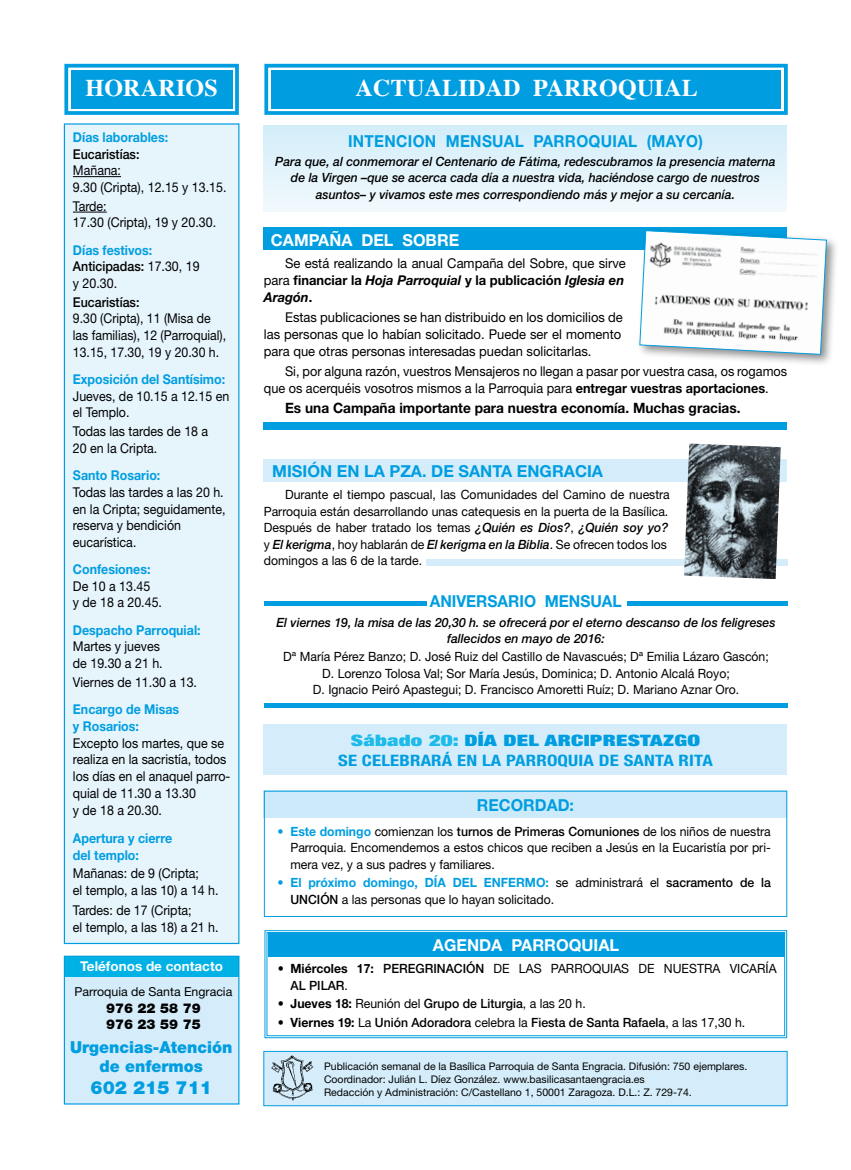
<style>
.page{position:relative;width:851px;height:1170px;background:#fff}
.page>*{position:absolute;margin:0;border:0;box-sizing:border-box;transform-origin:0 0}
.t1{font:700 24px "Times";letter-spacing:.01em;color:#fff}
.t2{font:900 18.15px "Helvetica Neue LT Std";color:#009ee0}
.t3{font:700 16.5px "Helvetica Neue LT Std";color:#009ee0}
.t4{font:700 16.5px "Helvetica Neue LT Std";letter-spacing:.02em;color:#009ee0;scale:.93 1}
.t5{font:700 16.5px "Helvetica Neue LT Std";color:#fff}
.t6{font:900 16.5px/19.8px "Helvetica Neue LT Std";color:#009ee0;text-align:center;scale:.96 1}
.t7{font:700 16.5px "Helvetica Neue LT Std";color:#009ee0;scale:.94 1}
.t8{font:700 condensed 15.75px/19.5px "Helvetica Neue LT Std";letter-spacing:.01em;color:#009ee0;text-align:center;scale:1.19 1}
.t9{font:700 14.25px "Helvetica Neue LT Std";color:#000;scale:.96 1}
.t10{font:13.5px/16.6px "Helvetica Neue LT Std";color:#000;scale:.92 1}
.t11{font:13.5px/17.2px "Helvetica Neue LT Std";color:#000;text-align:justify;scale:.96 1}
.t12{font:13.5px/17.2px "Helvetica Neue LT Std";color:#000;scale:.94 1}
.t13{font:700 13.5px/16.6px "Helvetica Neue LT Std";color:#009ee0;scale:.92 1}
.t14{font:13.5px/16.6px "Helvetica Neue LT Std";color:#000;scale:.91 1}
.t15{font:500 13.5px "Helvetica Neue LT Std";color:#000;scale:.92 1}
.t16{font:700 13.5px "Helvetica Neue LT Std";color:#fff}
.t17{font:900 13.5px/16.5px "Helvetica Neue LT Std";color:#000}
.t18{font:12.75px/16.5px "Helvetica Neue LT Std";color:#000;scale:.96 1}
.t19{font:italic 500 12.75px/16.5px "Helvetica Neue LT Std";color:#000;text-align:center;scale:.96 1}
.t20{font:500 12.75px "Helvetica Neue LT Std";color:#000;scale:.96 1}
.t21{font:12.3px "Helvetica Neue LT Std";color:#000}
.t22{font:10.5px/12.8px "Helvetica Neue LT Std";color:#000}
.s1{font-weight:700;color:#009ee0}
.s2{font-weight:500}
.s3{font-weight:700}
.s4{font-weight:700;font-style:italic}
.s5{font-weight:500;font-style:italic}
.s6{font-weight:900;color:#1dbbea}
.s7{font-weight:900}
.s8{font-weight:400}
</style>
<div class="page">
<div style="left:64px;top:123px;width:175px;height:821px;background:#e6f4fc;border:1px solid #009ee0"></div>
<div style="left:64px;top:956px;width:175px;height:147px;background:#d5edfa"></div>
<div style="left:64px;top:956px;width:175px;height:20px;background:#00b1e6"></div>
<div style="left:64px;top:955px;width:175px;height:149px;border:1px solid #009ee0"></div>
<div style="left:271px;top:70px;width:509px;height:38px;background:#009ee0"></div>
<div style="left:264px;top:64px;width:523px;height:51px;border:4px solid #009ee0"></div>
<div style="left:71px;top:70px;width:161px;height:38px;background:#009ee0"></div>
<div style="left:64px;top:64px;width:175px;height:51px;border:4px solid #009ee0"></div>
<hr style="left:73px;top:176px;width:48px;height:1px;background:#000">
<hr style="left:73px;top:212px;width:34px;height:1px;background:#000">
<div style="left:264px;top:724px;width:523px;height:50px;background:#d5edfa"></div>
<div style="left:263px;top:1050px;width:524px;height:56px;background:#d5edfa;border:1px solid #009ee0"></div>
<img style="left:271px;top:1055px;width:42px;height:46px">
<svg style="left:264px;top:930px;width:523px;height:108px"></svg>
<div style="left:266px;top:932px;width:519px;height:104px;border:1px solid #009ee0"></div>
<div style="left:267px;top:932px;width:517px;height:25px;background:#009ee0"></div>
<div style="left:264px;top:227px;width:523px;height:23px;background:#009ee0"></div>
<div style="left:635px;top:226px;width:203px;height:140px;background:#000;opacity:.45"></div>
<svg style="left:639px;top:230px;width:188px;height:125px"></svg>
<div style="left:264px;top:422px;width:523px;height:7px;background:#009ee0"></div>
<div style="left:264px;top:790px;width:523px;height:27px;background:#cceaf9"></div>
<div style="left:264px;top:125px;width:523px;height:87px;background:linear-gradient(to bottom,#d2edf9,#f2f9fd)"></div>
<div style="left:264px;top:601px;width:162px;height:5px;background:#009ee0"></div>
<div style="left:627px;top:601px;width:160px;height:5px;background:#009ee0"></div>
<hr style="left:264px;top:703px;width:523px;height:4px;background:#009ee0">
<div style="left:264px;top:459px;width:523px;height:23px;background:#d5edfa"></div>
<div style="left:426px;top:559px;width:361px;height:6px;background:#d5edfa"></div>
<img style="left:684px;top:443px;width:96px;height:136px">
<h1 class="t1" style="left:85px;top:65px;width:134px">HORARIOS</h1>
<h1 class="t1" style="left:355px;top:65px;width:343px">ACTUALIDAD PARROQUIAL</h1>
<p class="t13" style="left:73px;top:128px;width:105px">Días laborables:</p>
<p class="t15" style="left:73px;top:146px;width:74px">Eucaristías:</p>
<p class="t10" style="left:73px;top:162px;width:168px">Mañana:<br>9.30 (Cripta), 12.15 y 13.15.</p>
<p class="t10" style="left:73px;top:197px;width:157px">Tarde:<br>17.30 (Cripta), 19 y 20.30.</p>
<p class="t10" style="left:73px;top:241px;width:139px"><span class="s1">Días festivos:<br></span><span class="s2">Anticipadas:</span> 17.30, 19 y 20.30.</p>
<p class="t15" style="left:73px;top:294px;width:74px">Eucaristías:</p>
<p class="t14" style="left:73px;top:310px;width:170px">9.30 (Cripta), 11 (Misa de las familias), 12 (Parroquial),<br>13.15, 17.30, 19 y 20.30 h.</p>
<p class="t13" style="left:73px;top:370px;width:167px">Exposición del Santísimo:</p>
<p class="t10" style="left:73px;top:387px;width:171px">Jueves, de 10.15 a 12.15 en el Templo.</p>
<p class="t10" style="left:73px;top:423px;width:149px">Todas las tardes de 18 a<br>20 en la Cripta.</p>
<p class="t13" style="left:73px;top:466px;width:96px">Santo Rosario:</p>
<p class="t10" style="left:73px;top:483px;width:167px">Todas las tardes a las 20 h. en la Cripta; seguidamente, reserva y bendición eucarística.</p>
<p class="t13" style="left:73px;top:560px;width:86px">Confesiones:</p>
<p class="t10" style="left:73px;top:577px;width:98px">De 10 a 13.45<br>y de 18 a 20.45.</p>
<p class="t13" style="left:73px;top:621px;width:140px">Despacho Parroquial:</p>
<p class="t10" style="left:73px;top:638px;width:99px">Martes y jueves de 19.30 a 21 h.</p>
<p class="t10" style="left:73px;top:673px;width:136px">Viernes de 11.30 a 13.</p>
<p class="t13" style="left:73px;top:700px;width:117px">Encargo de Misas y Rosarios:</p>
<p class="t10" style="left:73px;top:734px;width:173px">Excepto los martes, que se realiza en la sacristía, todos los días en el anaquel parro&shy;quial de 11.30 a 13.30<br>y de 18 a 20.30.</p>
<p class="t13" style="left:73px;top:829px;width:109px;line-height:17.4px">Apertura y cierre del templo:</p>
<p class="t10" style="left:73px;top:864px;width:160px;line-height:17.4px">Mañanas: de 9 (Cripta;<br>el templo, a las 10) a 14 h.</p>
<p class="t10" style="left:73px;top:901px;width:160px;line-height:17.4px">Tardes: de 17 (Cripta;<br>el templo, a las 18) a 21 h.</p>
<p class="t16" style="left:80px;top:958px;width:144px">Teléfonos de contacto</p>
<p class="t21" style="left:74px;top:984px;width:159px">Parroquia de Santa Engracia</p>
<p class="t17" style="left:106px;top:999px;width:96px">976 22 58 79<br>976 23 59 75</p>
<p class="t6" style="left:70px;top:1036px;width:170px">Urgencias-Atención de enfermos</p>
<h2 class="t2" style="left:91px;top:1076px;width:123px">602 215 711</h2>
<p class="t4" style="left:348px;top:131px;width:383px">INTENCION MENSUAL PARROQUIAL (MAYO)</p>
<p class="t19" style="left:275px;top:153px;width:522px">Para que, al conmemorar el Centenario de Fátima, redescubramos la presencia materna de la Virgen –que se acerca cada día a nuestra vida, haciéndose cargo de nuestros asuntos– y vivamos este mes correspondiendo más y mejor a su cercanía.</p>
<p class="t5" style="left:271px;top:230px;width:190px">CAMPAÑA DEL SOBRE</p>
<p class="t11" style="left:264px;top:254px;width:378px;text-indent:21px">Se está realizando la anual Campaña del Sobre, que sirve para <span class="s3">financiar la</span> <span class="s4">Hoja Parroquial</span> <span class="s3">y la publicación</span> <span class="s4">Iglesia en Aragón</span><span class="s3">.</span></p>
<p class="t11" style="left:264px;top:308px;width:375px;text-indent:21px">Estas publicaciones se han distribuido en los domicilios de las personas que lo habían solicitado. Puede ser el momento para que otras personas interesadas puedan solicitarlas.</p>
<p class="t12" style="left:264px;top:362px;width:558px;text-indent:21px">Si, por alguna razón, vuestros Mensajeros no llegan a pasar por vuestra casa, os rogamos que os acerquéis vosotros mismos a la Parroquia para <span class="s3">entregar vuestras aportaciones</span>.</p>
<p class="t9" style="left:285px;top:399px;width:476px">Es una Campaña importante para nuestra economía. Muchas gracias.</p>
<p class="t3" style="left:272px;top:460px;width:332px">MISIÓN EN LA PZA. DE SANTA ENGRACIA</p>
<p class="t18" style="left:264px;top:486px;width:424px;text-indent:21px">Durante el tiempo pascual, las Comunidades del Camino de nuestra Parroquia están desarrollando unas catequesis en la puerta de la Basílica.<br>Después de haber tratado los temas <span class="s5">¿Quién es Dios?</span>, <span class="s5">¿Quién soy yo? </span>y <span class="s5">El kerigma</span>, hoy hablarán de <span class="s5">El kerigma en la Biblia</span>. Se ofrecen todos los domingos a las 6 de la tarde.</p>
<p class="t7" style="left:429px;top:590px;width:206px">ANIVERSARIO MENSUAL</p>
<p class="t19" style="left:276px;top:613px;width:521px">El viernes 19, la misa de las 20,30 h. se ofrecerá por el eterno descanso de los feligreses fallecidos en mayo de 2016:</p>
<p class="t18" style="left:283px;top:648px;width:507px;text-align:center">Dª María Pérez Banzo; D. José Ruiz del Castillo de Navascués; Dª Emilia Lázaro Gascón;<br>D. Lorenzo Tolosa Val; Sor María Jesús, Dominica; D. Antonio Alcalá Royo;<br>D. Ignacio Peiró Apastegui; D. Francisco Amoretti Ruíz; D. Mariano Aznar Oro.</p>
<p class="t8" style="left:338px;top:730px;width:316px"><span class="s6">Sábado 20:</span> <span class="s7">DÍA DEL ARCIPRESTAZGO<br></span>SE CELEBRARÁ EN LA PARROQUIA DE SANTA RITA</p>
<p class="t3" style="left:477px;top:794px;width:98px">RECORDAD:</p>
<p class="t18" style="left:290px;top:822px;width:502px;text-align:justify;text-indent:-13px"><span class="s1">• Este domingo</span> comienzan los <span class="s2">turnos de Primeras Comuniones</span> de los niños de nuestra Parroquia. Encomendemos a estos chicos que reciben a Jesús en la Eucaristía por pri&shy;mera vez, y a sus padres y familiares.</p>
<p class="t18" style="left:290px;top:874px;width:502px;text-indent:-13px"><span class="s1">• El próximo domingo, DÍA DEL ENFERMO:</span> se administrará el <span class="s2">sacramento de la<br>UNCIÓN</span> a las personas que lo hayan solicitado.</p>
<p class="t5" style="left:433px;top:934px;width:188px">AGENDA PARROQUIAL</p>
<p class="t18" style="left:290px;top:960px;width:508px;text-indent:-13px">• <span class="s3">Miércoles 17:</span> <span class="s2">PEREGRINACIÓN</span> DE LAS PARROQUIAS DE NUESTRA VICARÍA<br><span class="s2">AL PILAR</span>.</p>
<p class="t18" style="left:278px;top:995px;width:322px">• <span class="s3">Jueves 18:</span> Reunión del <span class="s2">Grupo de Liturgia</span>, a las 20 h.</p>
<p class="t20" style="left:278px;top:1014px;width:488px"><span class="s8">•</span> <span class="s3">Viernes 19:</span> <span class="s8">La</span> Unión Adoradora <span class="s8">celebra la</span> Fiesta de Santa Rafaela<span class="s8">, a las 17,30 h.</span></p>
<p class="t22" style="left:324px;top:1059px;width:424px">Publicación semanal de la Basílica Parroquia de Santa Engracia. Difusión: 750 ejemplares.<br>Coordinador: Julián L. Díez González. www.basilicasantaengracia.es<br>Redacción y Administración: C/Castellano 1, 50001 Zaragoza. D.L.: Z. 729-74.</p>
</div>
